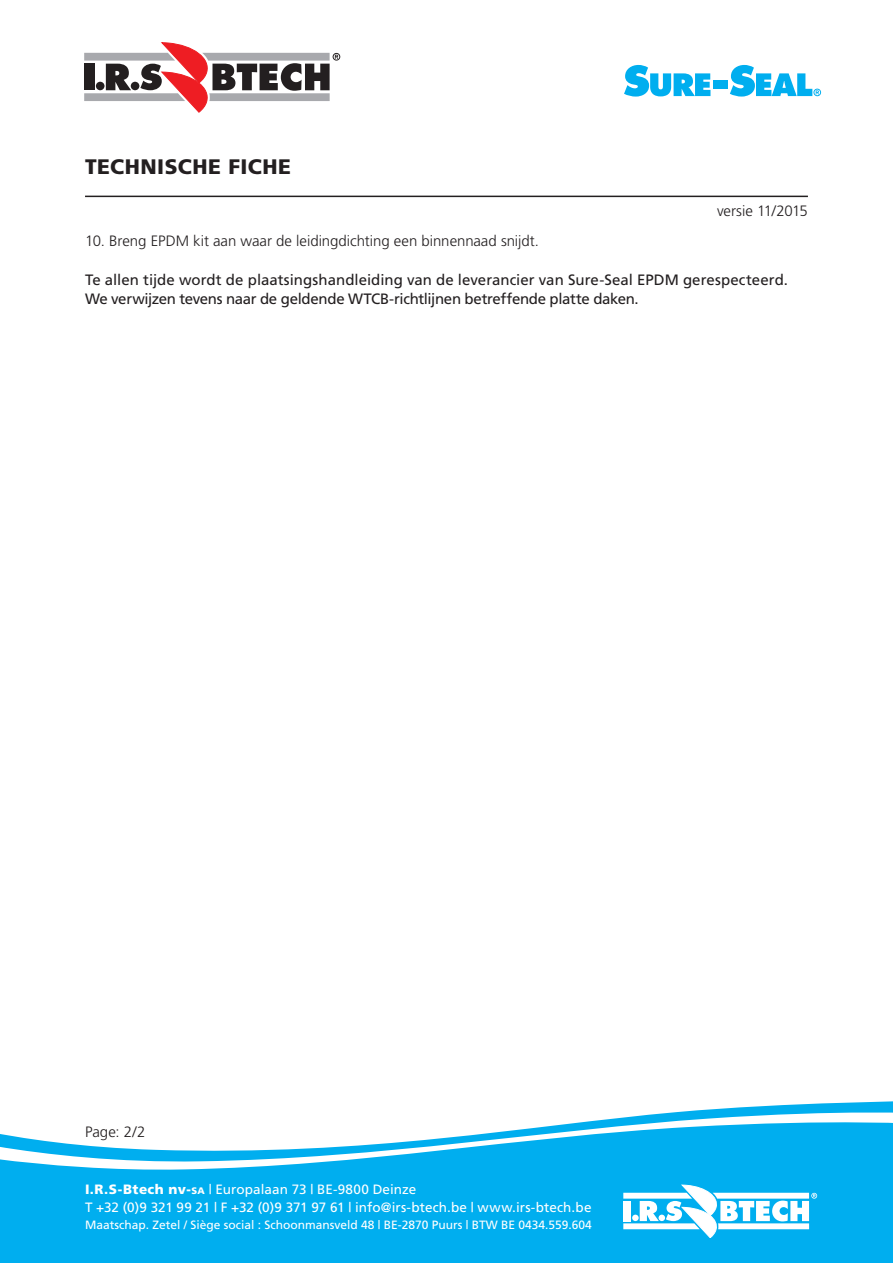
<style>
.page{position:relative;width:893px;height:1263px;background:#fff}
.page>*{position:absolute;margin:0;border:0;box-sizing:border-box;transform-origin:0 0}
.t1{font:900 21px "Frutiger";letter-spacing:.02em;color:#231f20}
.t2{font:15px/19.5px "Frutiger";letter-spacing:-.005em;color:#231f20}
.t3{font:300 15px "Frutiger";letter-spacing:-.005em;color:#231f20}
.t4{font:13.5px/18px "Frutiger";letter-spacing:.005em;color:#fff}
.t5{font:12px "Frutiger";color:#fff}
.s1{font-weight:900}
.s2{font-weight:900;font-size:9.45px}
</style>
<div class="page">
<svg style="left:0;top:1101px;width:893px;height:162px;background:#14b4f0"></svg>
<svg style="left:0;top:1109px;width:893px;height:63px;fill:#00aeef"></svg>
<svg style="left:623px;top:1185px;width:194px;height:52px"></svg>
<svg style="left:624px;top:65px;width:86px;height:32px"></svg>
<div style="left:713px;top:80px;width:15px;height:9px;background:#00aeef"></div>
<svg style="left:730px;top:65px;width:91px;height:32px"></svg>
<hr style="left:85px;top:196px;width:723px;height:1px;background:#231f20">
<svg style="left:84px;top:43px;width:256px;height:69px"></svg>
<h1 class="t1" style="left:85px;top:154px;width:208px">TECHNISCHE FICHE</h1>
<p class="t3" style="left:717px;top:202px;width:92px">versie 11/2015</p>
<p class="t3" style="left:85px;top:232px;width:455px">10. Breng EPDM kit aan waar de leidingdichting een binnennaad snijdt.</p>
<p class="t2" style="left:85px;top:270px;width:704px">Te allen tijde wordt de plaatsingshandleiding van de leverancier van Sure-Seal EPDM gerespecteerd.<br>We verwijzen tevens naar de geldende WTCB-richtlijnen betreffende platte daken.</p>
<p class="t3" style="left:85px;top:1123px;width:62px">Page: 2/2</p>
<p class="t4" style="left:85px;top:1181px;width:508px"><span class="s1">I.R.S-Btech nv-</span><span class="s2">sa</span> | Europalaan 73 | BE-9800 Deinze<br>T +32 (0)9 321 99 21 | F +32 (0)9 371 97 61 | info@irs-btech.be | www.irs-btech.be</p>
<p class="t5" style="left:85px;top:1218px;width:508px">Maatschap. Zetel / Siège social : Schoonmansveld 48 | BE-2870 Puurs | BTW BE 0434.559.604</p>
</div>
